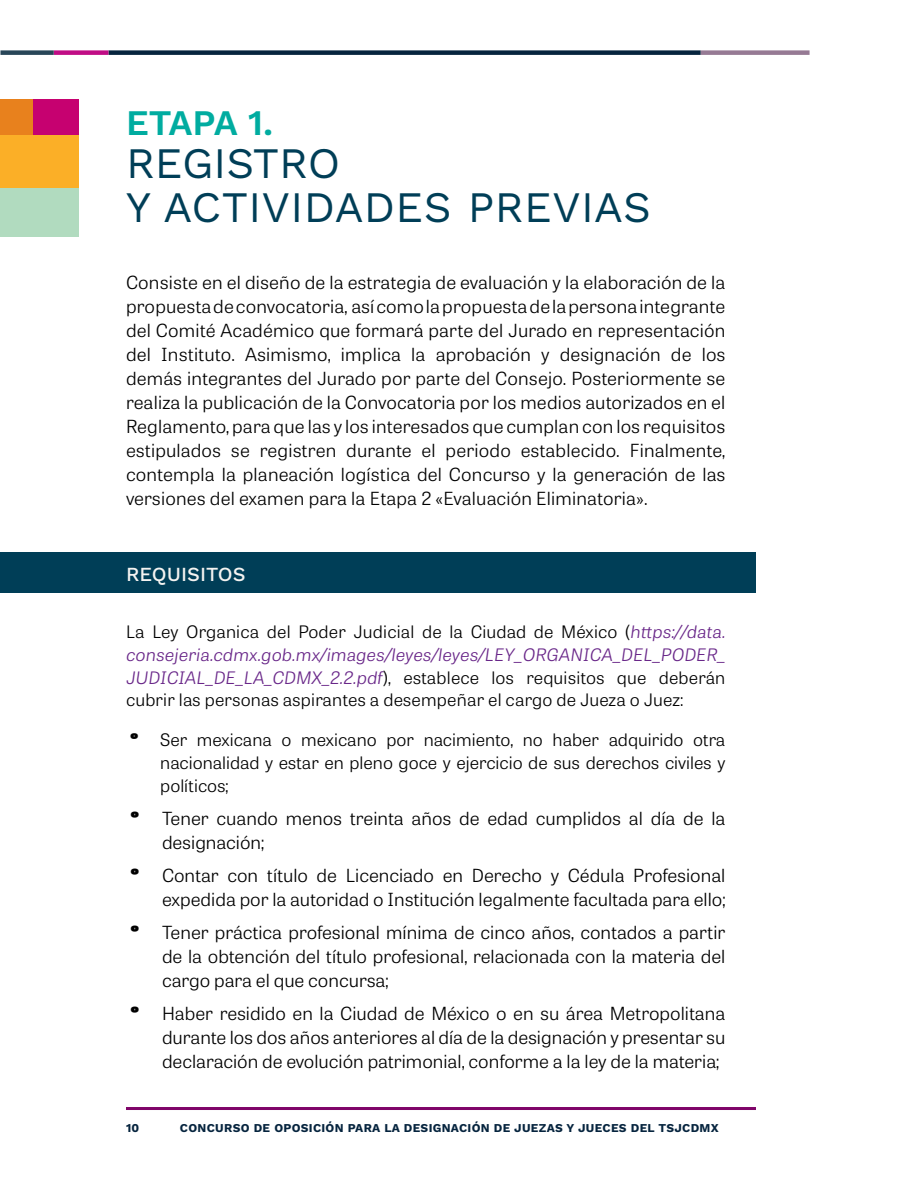
<style>
.page{position:relative;width:918px;height:1188px;background:#fff}
.page>*{position:absolute;margin:0;border:0;box-sizing:border-box;transform-origin:0 0}
.Cuerpo_texto{font:43.5px "Work Sans";letter-spacing:.01em;color:#003e57}
.Subtitulo_2o_nivel{font:43.5px "Work Sans";color:#003e57}
.Subtitulo_2o_nivel-2{font:600 36px "Work Sans";letter-spacing:-.03em;color:#00aca0}
.Subtitulo_3o_nivel{font:500 19.95px "Work Sans";color:#f4f3f1}
.Cuerpo_texto-2{font:300 18px/24px "Tablet Gothic Wide";color:#000;text-align:justify}
.t1{font:800 18px "Tablet Gothic Wide";color:#000}
.Cuerpo_texto-3{font:300 17.1px/22.8px "Tablet Gothic Wide";color:#000;text-align:justify}
.t2{font:800 17.1px "Tablet Gothic Wide";color:#000}
.t3{font:700 12px "Work Sans";letter-spacing:.025em;color:#06243e}
.s1{font-style:italic;color:#692789}
</style>
<div class="page">
<div style="left:0;top:99px;width:79px;height:137px;background:#e8811d"></div>
<div style="left:0;top:188px;width:79px;height:48px;background:#b1dbbf"></div>
<div style="left:0;top:135px;width:79px;height:52px;background:#fbaf27"></div>
<div style="left:33px;top:99px;width:46px;height:36px;background:#c60170"></div>
<hr style="left:126px;top:1107px;width:630px;height:3px;background:#7f0569">
<div style="left:701px;top:50px;width:109px;height:5px;background:#967a94"></div>
<div style="left:108px;top:50px;width:593px;height:5px;background:#06243e"></div>
<div style="left:54px;top:50px;width:54px;height:5px;background:#c00d85"></div>
<div style="left:0;top:50px;width:54px;height:5px;background:#284658"></div>
<div style="left:0;top:552px;width:756px;height:41px;background:#003e57"></div>
<p class="Subtitulo_2o_nivel-2" style="left:126px;top:102px;width:149px">ETAPA 1.</p>
<p class="Subtitulo_2o_nivel" style="left:126px;top:138px;width:216px">REGISTRO</p>
<p class="Cuerpo_texto" style="left:126px;top:181px;width:527px">Y ACTIVIDADES PREVIAS</p>
<p class="Cuerpo_texto-2" style="left:126px;top:270px;width:601px">Consiste en el diseño de la estrategia de evaluación y la elaboración de la propuesta de convocatoria, así como la propuesta de la persona integrante del Comité Académico que formará parte del Jurado en representación del Instituto. Asimismo, implica la aprobación y designación de los demás integrantes del Jurado por parte del Consejo. Posteriormente se realiza la publicación de la Convocatoria por los medios autorizados en el Reglamento, para que las y los interesados que cumplan con los requisitos estipulados se registren durante el periodo establecido. Finalmente, contempla la planeación logística del Concurso y la generación de las versiones del examen para la Etapa 2 «Evaluación Eliminatoria».</p>
<p class="Subtitulo_3o_nivel" style="left:126px;top:562px;width:121px">REQUISITOS</p>
<p class="Cuerpo_texto-3" style="left:126px;top:620px;width:601px">La Ley Organica del Poder Judicial de la Ciudad de México (<span class="s1">https://data. consejeria.cdmx.gob.mx/images/leyes/leyes/LEY_ORGANICA_DEL_PODER_ JUDICIAL_DE_LA_CDMX_2.2.pdf</span>), establece los requisitos que deberán cubrir las personas aspirantes a desempeñar el cargo de Jueza o Juez:</p>
<p class="t2" style="left:130px;top:727px;width:10px">º</p>
<p class="Cuerpo_texto-3" style="left:160px;top:728px;width:567px">Ser mexicana o mexicano por nacimiento, no haber adquirido otra nacionalidad y estar en pleno goce y ejercicio de sus derechos civiles y políticos;</p>
<p class="t1" style="left:130px;top:804px;width:10px">º</p>
<p class="Cuerpo_texto-2" style="left:162px;top:805px;width:565px">Tener cuando menos treinta años de edad cumplidos al día de la designación;</p>
<p class="t1" style="left:130px;top:861px;width:10px">º</p>
<p class="Cuerpo_texto-2" style="left:162px;top:862px;width:565px">Contar con título de Licenciado en Derecho y Cédula Profesional expedida por la autoridad o Institución legalmente facultada para ello;</p>
<p class="t1" style="left:130px;top:918px;width:10px">º</p>
<p class="Cuerpo_texto-2" style="left:162px;top:919px;width:565px">Tener práctica profesional mínima de cinco años, contados a partir de la obtención del título profesional, relacionada con la materia del cargo para el que concursa;</p>
<p class="t1" style="left:130px;top:999px;width:10px">º</p>
<p class="Cuerpo_texto-2" style="left:162px;top:1000px;width:565px">Haber residido en la Ciudad de México o en su área Metropolitana durante los dos años anteriores al día de la designación y presentar su declaración de evolución patrimonial, conforme a la ley de la materia;</p>
<p class="t3" style="left:126px;top:1121px;width:15px">10</p>
<p class="t3" style="left:180px;top:1121px;width:540px">CONCURSO DE OPOSICIÓN PARA LA DESIGNACIÓN DE JUEZAS Y JUECES DEL TSJCDMX</p>
</div>
